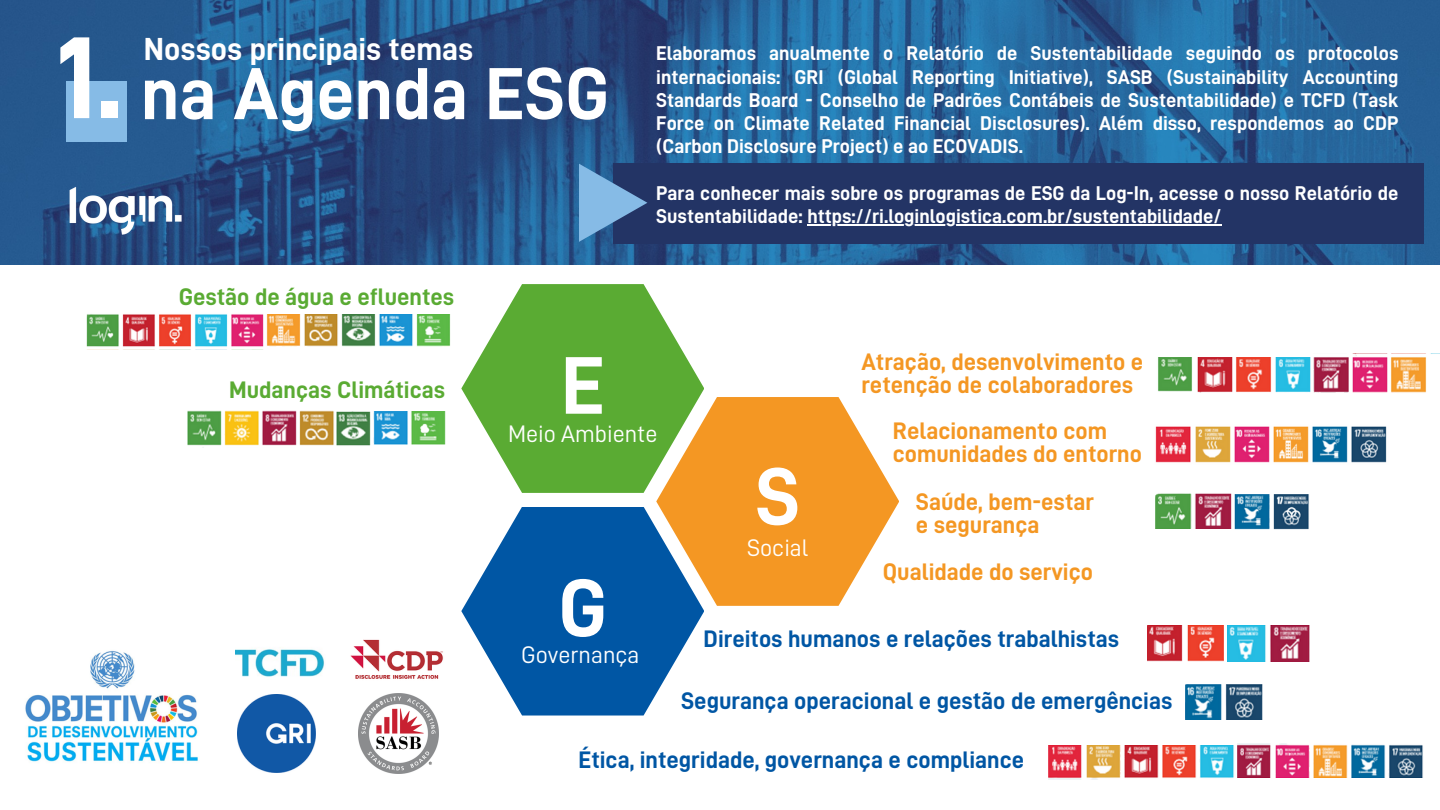
<style>
.page{position:relative;width:1440px;height:810px;background:#fff}
.page>*{position:absolute;margin:0;border:0;box-sizing:border-box;transform-origin:0 0}
.t1{font:117px "D DIN Bold";color:#fff}
.t2{font:82px "D DIN Bold";color:#fff}
.t3{font:74px "D DIN Bold";color:#fff}
.t4{font:32px "D DIN Bold";color:#fff}
.t5{font:24px/23.2px "D DIN Bold";color:#f49723}
.t6{font:24px "D DIN Bold";color:#0056a4}
.t7{font:24px "D DIN Bold";color:#5aab33}
.t8{font:24px "D DIN";color:#fff}
.t9{font:20px/23.2px "D DIN Bold";color:#fff;text-align:justify}
</style>
<div class="page">
<img style="left:0;top:0;width:1440px;height:264px">
<div style="left:66px;top:81px;width:61px;height:61px;background:#86bbe6"></div>
<svg style="left:461px;top:284px;width:243px;height:209px;fill:#5aab33"></svg>
<svg style="left:656px;top:397px;width:243px;height:209px;fill:#f49723"></svg>
<svg style="left:461px;top:507px;width:243px;height:209px;fill:#0056a4"></svg>
<img style="left:1155px;top:426px;width:232px;height:37px">
<img style="left:1156px;top:493px;width:76px;height:36px">
<img style="left:1235px;top:495px;width:74px;height:34px">
<img style="left:1147px;top:626px;width:77px;height:35px">
<img style="left:1228px;top:625px;width:81px;height:36px">
<img style="left:1185px;top:685px;width:77px;height:35px">
<img style="left:1158px;top:358px;width:152px;height:35px">
<img style="left:1310px;top:354px;width:117px;height:39px">
<img style="left:1048px;top:745px;width:186px;height:35px">
<img style="left:1237px;top:743px;width:186px;height:35px">
<img style="left:86px;top:314px;width:176px;height:33px">
<img style="left:262px;top:314px;width:189px;height:36px">
<img style="left:187px;top:410px;width:146px;height:36px">
<img style="left:331px;top:411px;width:115px;height:35px">
<img style="left:235px;top:647px;width:90px;height:30px">
<img style="left:350px;top:639px;width:93px;height:55px">
<img style="left:238px;top:694px;width:78px;height:78px">
<img style="left:359px;top:694px;width:79px;height:79px">
<div style="left:613px;top:163px;width:810px;height:81px;background:#233465"></div>
<svg style="left:579px;top:163px;width:68px;height:79px"></svg>
<img style="left:39px;top:150px;width:173px;height:115px">
<img style="left:25px;top:650px;width:173px;height:112px">
<hr style="left:807px;top:225px;width:415px;height:1px;background:#fff">
<p class="t1" style="left:56px;top:21px;width:67px">1.</p>
<p class="t4" style="left:144px;top:34px;width:331px">Nossos principais temas</p>
<p class="t3" style="left:141px;top:58px;width:470px">na Agenda ESG</p>
<p class="t7" style="left:179px;top:286px;width:277px">Gestão de água e efluentes</p>
<p class="t9" style="left:656px;top:42px;width:744px">Elaboramos anualmente o Relatório de Sustentabilidade seguindo os protocolos internacionais: GRI (Global Reporting Initiative), SASB (Sustainability Accounting Standards Board - Conselho de Padrões Contábeis de Sustentabilidade) e TCFD (Task Force on Climate Related Financial Disclosures). Além disso, respondemos ao CDP (Carbon Disclosure Project) e ao ECOVADIS.</p>
<p class="t9" style="left:656px;top:182px;width:744px">Para conhecer mais sobre os programas de ESG da Log-In, acesse o nosso Relatório de<br>Sustentabilidade: https://ri.loginlogistica.com.br/sustentabilidade/</p>
<p class="t7" style="left:229px;top:378px;width:218px">Mudanças Climáticas</p>
<p class="t2" style="left:561px;top:346px;width:45px">E</p>
<p class="t8" style="left:508px;top:422px;width:151px">Meio Ambiente</p>
<p class="t2" style="left:558px;top:568px;width:51px">G</p>
<p class="t8" style="left:521px;top:643px;width:120px">Governança</p>
<p class="t2" style="left:755px;top:457px;width:46px">S</p>
<p class="t8" style="left:747px;top:536px;width:63px">Social</p>
<p class="t5" style="left:861px;top:350px;width:283px">Atração, desenvolvimento e retenção de colaboradores</p>
<p class="t5" style="left:893px;top:419px;width:251px">Relacionamento com comunidades do entorno</p>
<p class="t5" style="left:916px;top:490px;width:180px">Saúde, bem-estar e segurança</p>
<p class="t5" style="left:883px;top:561px;width:212px">Qualidade do serviço</p>
<p class="t6" style="left:704px;top:627px;width:417px">Direitos humanos e relações trabalhistas</p>
<p class="t6" style="left:681px;top:690px;width:493px">Segurança operacional e gestão de emergências</p>
<p class="t6" style="left:579px;top:748px;width:447px">Ética, integridade, governança e compliance</p>
</div>
